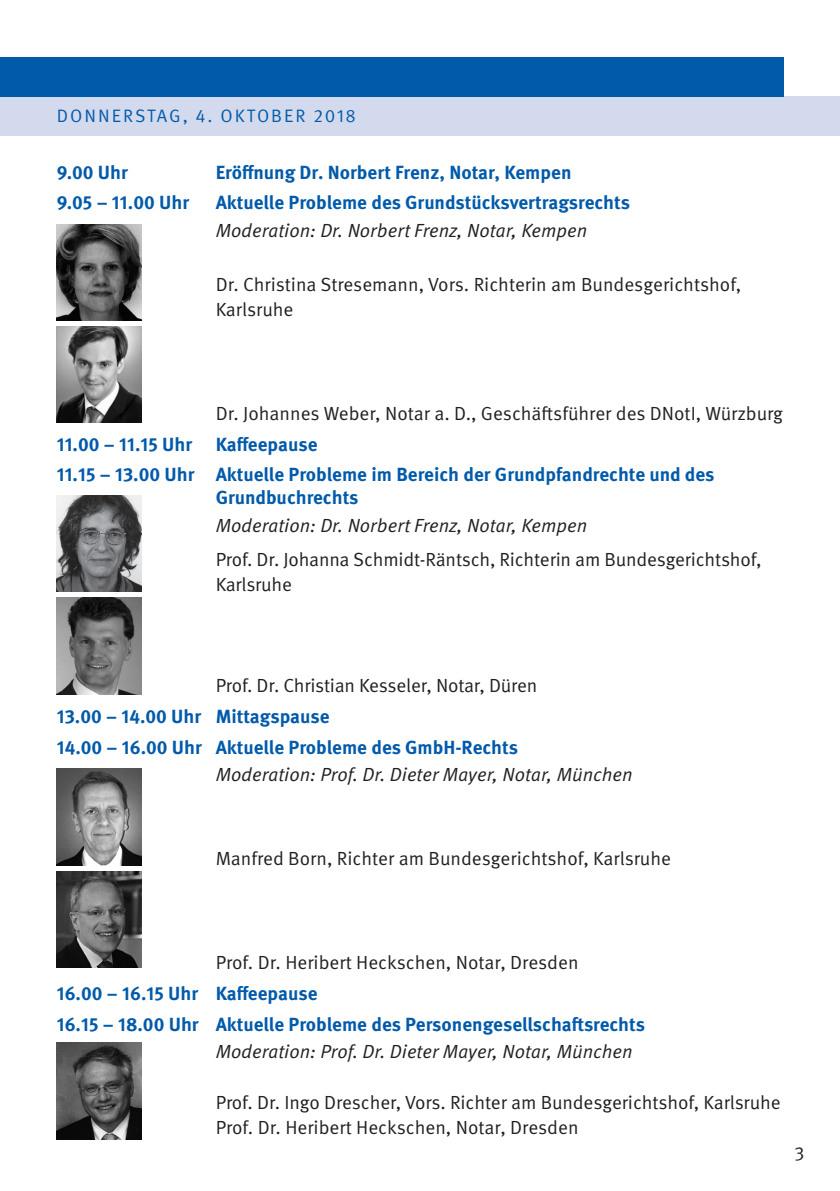
<style>
.page{position:relative;width:840px;height:1191px;background:#fff}
.page>*{position:absolute;margin:0;border:0;box-sizing:border-box;transform-origin:0 0}
.t1{font:19px/25px "Meta OT Norm";letter-spacing:-.005em;color:#231f20}
.t2{font:700 19px/30.6px "Meta OT";color:#015aaa}
.t3{font:19px "Meta OT Norm Ita";color:#231f20}
.t4{font:18px "Meta OT Norm";letter-spacing:.11em;color:#015aaa}
</style>
<div class="page">
<div style="left:0;top:96px;width:839px;height:40px;background:#d4daed"></div>
<img style="left:57px;top:224px;width:85px;height:96px">
<img style="left:57px;top:326px;width:85px;height:96px">
<img style="left:57px;top:769px;width:85px;height:96px">
<img style="left:57px;top:871px;width:85px;height:96px">
<div style="left:0;top:57px;width:782px;height:39px;background:#015aaa"></div>
<img style="left:57px;top:495px;width:85px;height:96px">
<img style="left:57px;top:598px;width:85px;height:96px">
<img style="left:57px;top:1042px;width:85px;height:97px">
<p class="t4" style="left:57px;top:105px;width:300px">DONNERSTAG, 4. OKTOBER 2018</p>
<p class="t2" style="left:57px;top:157px;width:73px">9.00 Uhr</p>
<p class="t2" style="left:215px;top:157px;width:357px">Eröffnung Dr. Norbert Frenz, Notar, Kempen</p>
<p class="t2" style="left:57px;top:188px;width:134px">9.05 – 11.00 Uhr</p>
<p class="t2" style="left:215px;top:188px;width:415px">Aktuelle Probleme des Grundstücksvertragsrechts</p>
<p class="t3" style="left:215px;top:219px;width:373px">Moderation: Dr. Norbert Frenz, Notar, Kempen</p>
<p class="t1" style="left:215px;top:272px;width:527px">Dr. Christina Stresemann, Vors. Richterin am Bundesgerichtshof,<br>Karlsruhe</p>
<p class="t1" style="left:215px;top:401px;width:568px">Dr. Johannes Weber, Notar a. D., Geschäftsführer des DNotI, Würzburg</p>
<p class="t2" style="left:57px;top:429px;width:659px">11.00 – 11.15 Uhr Kaffeepause<br>11.15 – 13.00 Uhr Aktuelle Probleme im Bereich der Grundpfandrechte und des</p>
<p class="t2" style="left:215px;top:482px;width:144px">Grundbuchrechts</p>
<p class="t3" style="left:215px;top:514px;width:373px">Moderation: Dr. Norbert Frenz, Notar, Kempen</p>
<p class="t1" style="left:215px;top:547px;width:547px">Prof. Dr. Johanna Schmidt-Räntsch, Richterin am Bundesgerichtshof,<br>Karlsruhe</p>
<p class="t1" style="left:215px;top:673px;width:323px">Prof. Dr. Christian Kesseler, Notar, Düren</p>
<p class="t2" style="left:57px;top:701px;width:462px">13.00 – 14.00 Uhr Mittagspause<br>14.00 – 16.00 Uhr Aktuelle Probleme des GmbH-Rechts</p>
<p class="t3" style="left:215px;top:763px;width:418px">Moderation: Prof. Dr. Dieter Mayer, Notar, München</p>
<p class="t1" style="left:215px;top:846px;width:456px">Manfred Born, Richter am Bundesgerichtshof, Karlsruhe</p>
<p class="t1" style="left:215px;top:950px;width:364px">Prof. Dr. Heribert Heckschen, Notar, Dresden</p>
<p class="t2" style="left:57px;top:978px;width:589px">16.00 – 16.15 Uhr Kaffeepause<br>16.15 – 18.00 Uhr Aktuelle Probleme des Personengesellschaftsrechts</p>
<p class="t3" style="left:215px;top:1040px;width:418px">Moderation: Prof. Dr. Dieter Mayer, Notar, München</p>
<p class="t1" style="left:215px;top:1090px;width:566px">Prof. Dr. Ingo Drescher, Vors. Richter am Bundesgerichtshof, Karlsruhe<br>Prof. Dr. Heribert Heckschen, Notar, Dresden</p>
<p class="t1" style="left:794px;top:1141px;width:11px">3</p>
</div>
